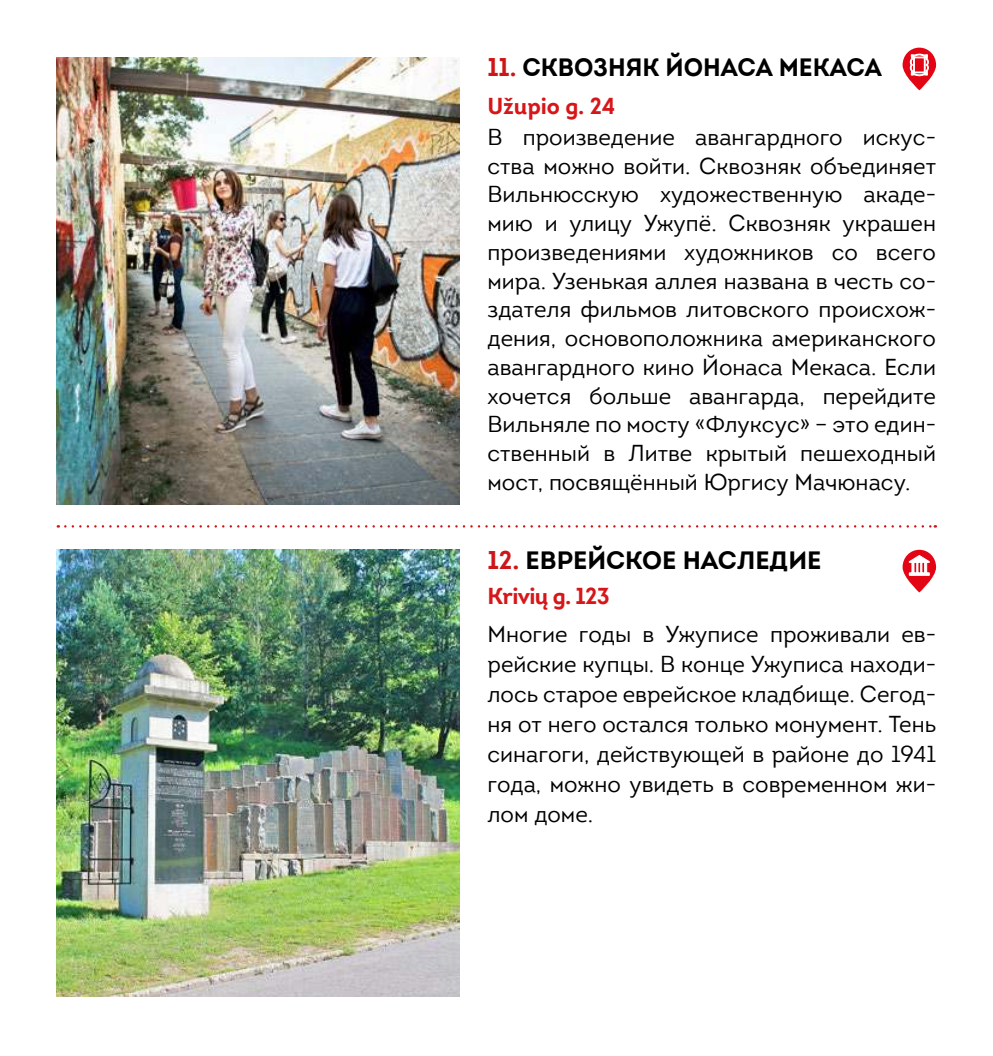
<style>
.page{position:relative;width:993px;height:1056px;background:#fff}
.page>*{position:absolute;margin:0;border:0;box-sizing:border-box;transform-origin:0 0}
.t1{font:700 25px "Intro";color:#000}
.t2{font:22.5px/28.8px "Intro";color:#000;text-align:justify}
.t3{font:700 22.5px "Intro";letter-spacing:-.03em;color:#d61619}
.t4{font:700 22.5px "Intro";letter-spacing:-.005em;color:#d61619}
.s1{color:#cd1619}
</style>
<div class="page">
<img style="left:57px;top:550px;width:402px;height:446px">
<img style="left:57px;top:58px;width:402px;height:446px">
<svg style="left:65px;top:525px;width:870px;height:3px"></svg>
<svg style="left:902px;top:47px;width:33px;height:44px"></svg>
<svg style="left:902px;top:550px;width:33px;height:42px"></svg>
<p class="t1" style="left:487px;top:52px;width:396px"><span class="s1">11.</span> СКВОЗНЯК ЙОНАСА МЕКАСА</p>
<p class="t4" style="left:487px;top:92px;width:129px">Užupio g. 24</p>
<p class="t2" style="left:487px;top:123px;width:450px">В произведение авангардного искус&shy;ства можно войти. Сквозняк объединяет Вильнюсскую художественную акаде&shy;мию и улицу Ужупё. Сквозняк украшен произведениями художников со всего мира. Узенькая аллея названа в честь со&shy;здателя фильмов литовского происхож&shy;дения, основоположника американского авангардного кино Йонаса Мекаса. Если хочется больше авангарда, перейдите Вильняле по мосту «Флуксус» – это един&shy;ственный в Литве крытый пешеходный мост, посвящённый Юргису Мачюнасу.</p>
<p class="t1" style="left:487px;top:544px;width:335px"><span class="s1">12.</span> ЕВРЕЙСКОЕ НАСЛЕДИЕ</p>
<p class="t3" style="left:487px;top:581px;width:124px">Krivių g. 123</p>
<p class="t2" style="left:487px;top:619px;width:450px;line-height:30px">Многие годы в Ужуписе проживали ев&shy;рейские купцы. В конце Ужуписа находи&shy;лось старое еврейское кладбище. Сегод&shy;ня от него остался только монумент. Тень синагоги, действующей в районе до 1941 года, можно увидеть в современном жи&shy;лом доме.</p>
</div>
